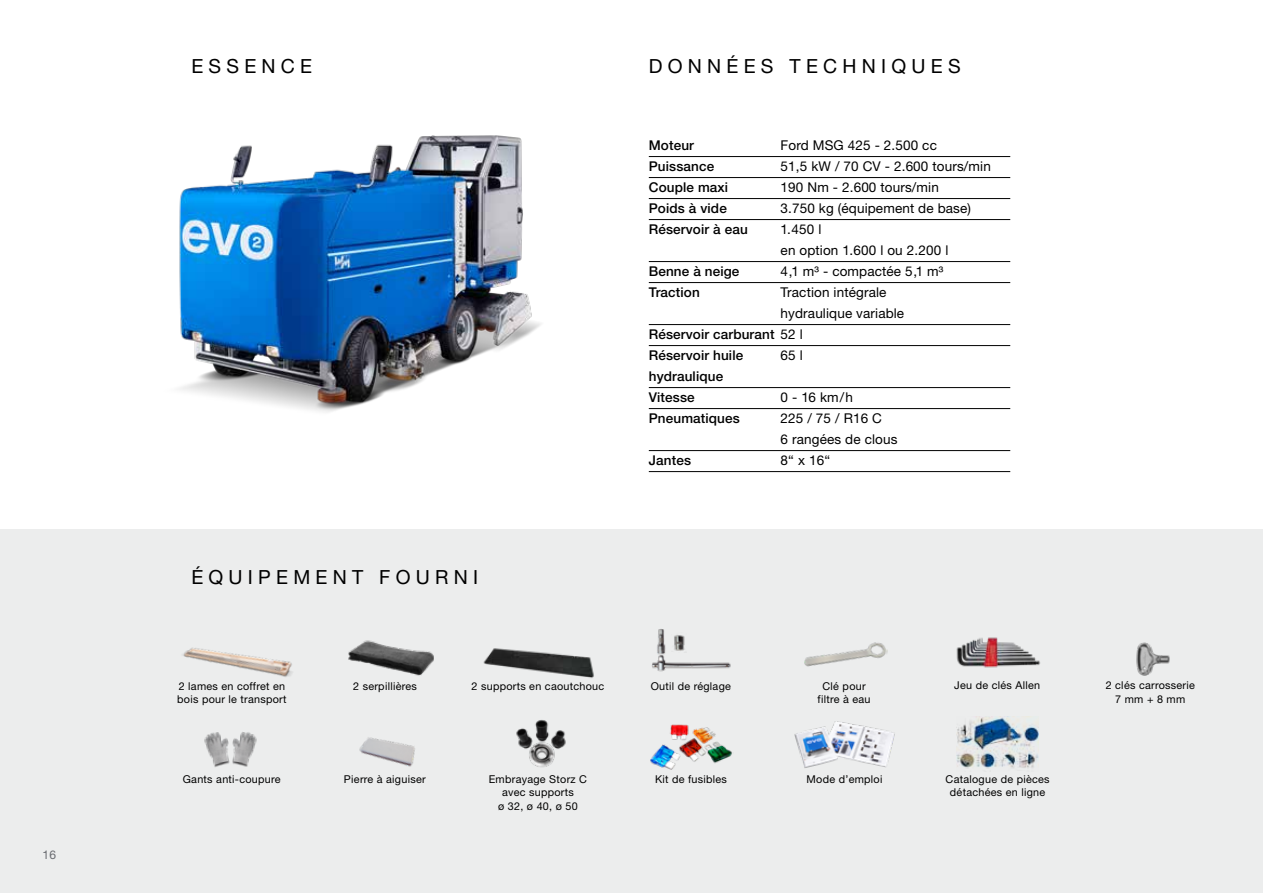
<style>
.page{position:relative;width:1263px;height:893px;background:#fff}
.page>*{position:absolute;margin:0;border:0;box-sizing:border-box;transform-origin:0 0}
.t1{font:19.5px "Helvetica Neue LT Std";letter-spacing:.27em;color:#000}
.t2{font:13.5px/21px "Helvetica Neue LT Std";letter-spacing:.01em;color:#000}
.t3{font:500 13.5px/21px "Helvetica Neue LT Std";letter-spacing:.01em;color:#000}
.t4{font:12px "Helvetica Neue LT Std";color:#6a6c71}
.t5{font:10.8px/13.5px "Helvetica Neue LT Std";letter-spacing:.025em;color:#000;text-align:center}
.s1{font-weight:400}
</style>
<div class="page">
<div style="left:0;top:529px;width:1263px;height:364px;background:#eceded"></div>
<img style="left:516px;top:720px;width:50px;height:47px">
<img style="left:359px;top:737px;width:56px;height:30px">
<img style="left:183px;top:647px;width:110px;height:30px">
<img style="left:956px;top:637px;width:84px;height:31px">
<img style="left:483px;top:648px;width:111px;height:30px">
<img style="left:204px;top:732px;width:21px;height:35px">
<img style="left:225px;top:732px;width:32px;height:35px">
<img style="left:804px;top:642px;width:84px;height:25px">
<img style="left:1136px;top:642px;width:34px;height:34px">
<img style="left:650px;top:724px;width:82px;height:46px">
<img style="left:794px;top:721px;width:101px;height:47px">
<img style="left:957px;top:716px;width:82px;height:52px">
<img style="left:348px;top:640px;width:86px;height:36px">
<img style="left:652px;top:629px;width:79px;height:43px">
<img style="left:671px;top:632px;width:16px;height:20px">
<img style="left:179px;top:135px;width:362px;height:277px">
<hr style="left:649px;top:156px;width:361px;height:1px;background:#000">
<hr style="left:649px;top:177px;width:361px;height:1px;background:#000">
<hr style="left:649px;top:198px;width:361px;height:1px;background:#000">
<hr style="left:649px;top:219px;width:361px;height:1px;background:#000">
<hr style="left:649px;top:261px;width:361px;height:1px;background:#000">
<hr style="left:649px;top:282px;width:361px;height:1px;background:#000">
<hr style="left:649px;top:324px;width:361px;height:1px;background:#000">
<hr style="left:649px;top:345px;width:361px;height:1px;background:#000">
<hr style="left:649px;top:387px;width:361px;height:1px;background:#000">
<hr style="left:649px;top:408px;width:361px;height:1px;background:#000">
<hr style="left:649px;top:450px;width:361px;height:1px;background:#000">
<hr style="left:649px;top:471px;width:361px;height:1px;background:#000">
<p class="t4" style="left:43px;top:847px;width:15px">16</p>
<h1 class="t1" style="left:191px;top:54px;width:122px">ESSENCE</h1>
<h1 class="t1" style="left:191px;top:565px;width:288px">ÉQUIPEMENT FOURNI</h1>
<h1 class="t1" style="left:649px;top:54px;width:313px">DONNÉES TECHNIQUES</h1>
<p class="t3" style="left:649px;top:134px;width:47px">Moteur</p>
<p class="t2" style="left:781px;top:134px;width:158px">Ford MSG 425 - 2.500 cc</p>
<p class="t3" style="left:649px;top:156px;width:67px">Puissance</p>
<p class="t2" style="left:781px;top:155px;width:212px">51,5 kW / 70 CV - 2.600 tours/min</p>
<p class="t3" style="left:649px;top:177px;width:81px">Couple maxi</p>
<p class="t2" style="left:781px;top:176px;width:160px">190 Nm - 2.600 tours/min</p>
<p class="t3" style="left:649px;top:198px;width:80px">Poids à vide</p>
<p class="t2" style="left:781px;top:197px;width:192px">3.750 kg (équipement de base)</p>
<p class="t3" style="left:649px;top:219px;width:100px">Réservoir à eau</p>
<p class="t2" style="left:781px;top:218px;width:169px">1.450 l<br>en option 1.600 l ou 2.200 l</p>
<p class="t3" style="left:649px;top:261px;width:92px">Benne à neige</p>
<p class="t2" style="left:781px;top:260px;width:164px">4,1 m³ - compactée 5,1 m³</p>
<p class="t3" style="left:649px;top:282px;width:52px">Traction</p>
<p class="t2" style="left:781px;top:281px;width:107px">Traction intégrale</p>
<p class="t2" style="left:781px;top:302px;width:125px">hydraulique variable</p>
<p class="t3" style="left:649px;top:324px;width:155px">Réservoir carburant <span class="s1">52 l</span></p>
<p class="t3" style="left:649px;top:345px;width:96px">Réservoir huile</p>
<p class="t2" style="left:781px;top:344px;width:24px">65 l</p>
<p class="t3" style="left:649px;top:366px;width:76px">hydraulique<br>Vitesse</p>
<p class="t2" style="left:781px;top:386px;width:74px">0 - 16 km/h</p>
<p class="t3" style="left:649px;top:408px;width:93px">Pneumatiques</p>
<p class="t2" style="left:781px;top:407px;width:118px">225 / 75 / R16 C<br>6 rangées de clous</p>
<p class="t3" style="left:649px;top:450px;width:44px">Jantes</p>
<p class="t2" style="left:781px;top:449px;width:51px">8“ x 16“</p>
<p class="t5" style="left:179px;top:679px;width:108px">2 lames en coffret en</p>
<p class="t5" style="left:954px;top:678px;width:87px">Jeu de clés Allen</p>
<p class="t5" style="left:177px;top:692px;width:111px">bois pour le transport</p>
<p class="t5" style="left:353px;top:679px;width:65px">2 serpillières</p>
<p class="t5" style="left:471px;top:679px;width:134px">2 supports en caoutchouc</p>
<p class="t5" style="left:818px;top:679px;width:54px">Clé pour filtre à eau</p>
<p class="t5" style="left:651px;top:679px;width:82px">Outil de réglage</p>
<p class="t5" style="left:183px;top:772px;width:99px">Gants anti-coupure</p>
<p class="t5" style="left:489px;top:772px;width:100px">Embrayage Storz C avec supports<br>ø 32, ø 40, ø 50</p>
<p class="t5" style="left:344px;top:772px;width:83px">Pierre à aiguiser</p>
<p class="t5" style="left:655px;top:772px;width:73px">Kit de fusibles</p>
<p class="t5" style="left:807px;top:772px;width:77px">Mode d’emploi</p>
<p class="t5" style="left:946px;top:772px;width:106px">Catalogue de pièces détachées en ligne</p>
<p class="t5" style="left:1106px;top:678px;width:91px">2 clés carrosserie<br>7 mm + 8 mm</p>
</div>
